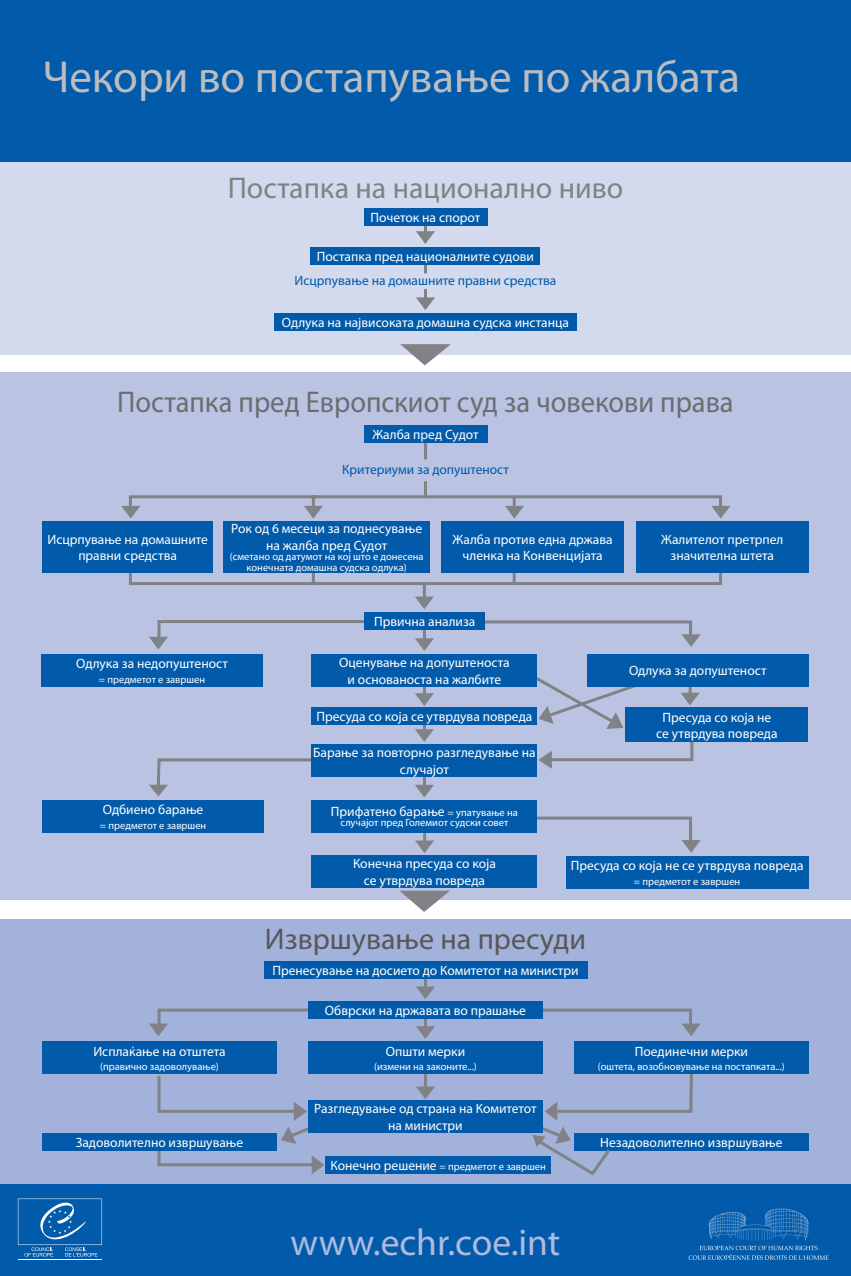
<style>
.page{position:relative;width:851px;height:1276px;background:#fff}
.page>*{position:absolute;margin:0;border:0;box-sizing:border-box;transform-origin:0 0}
.Titre{font:45px "Myriad Pro";color:#bcbdc0}
.t1{font:37.5px "Myriad Pro";color:#aebade}
.Sous_titre_2{font:30px "Myriad Pro";color:#6c6d70;scale:.95 1}
.Sous_titre_1{font:30px "Myriad Pro";color:#808285}
.Sous_titre_3{font:30px "Myriad Pro";color:#57585a}
.Etapes{font:13.5px/16.5px "Myriad Pro";color:#fff;text-align:center}
.Etapes-2{font:13.5px "Myriad Pro";color:#015aaa}
.Précisions{font:10.5px "Myriad Pro";color:#fff}
.Etapes-3{font:10.5px/10.5px "Myriad Pro";color:#fff;text-align:center}
.s1{font-size:10.5px}
.s2{font-size:13.5px}
</style>
<div class="page">
<div style="left:0;top:162px;width:850px;height:193px;background:#d4daed"></div>
<div style="left:0;top:0;width:850px;height:162px;background:#015aaa"></div>
<div style="left:0;top:372px;width:850px;height:527px;background:#bac4e2"></div>
<div style="left:0;top:919px;width:850px;height:265px;background:#a3b2da"></div>
<div style="left:0;top:1184px;width:850px;height:92px;background:#015aaa"></div>
<svg style="left:416px;top:1086px;width:19px;height:13px"></svg>
<hr style="left:424px;top:1064px;width:3px;height:24px;background:#808285">
<svg style="left:416px;top:1026px;width:19px;height:13px"></svg>
<hr style="left:424px;top:1004px;width:3px;height:24px;background:#808285">
<svg style="left:156px;top:1072px;width:191px;height:102px"></svg>
<svg style="left:149px;top:1008px;width:168px;height:28px"></svg>
<svg style="left:532px;top:1007px;width:168px;height:29px"></svg>
<div style="left:308px;top:1041px;width:234px;height:33px;background:#015aaa"></div>
<div style="left:308px;top:1100px;width:234px;height:33px;background:#015aaa"></div>
<div style="left:325px;top:1156px;width:226px;height:17px;background:#015aaa"></div>
<div style="left:43px;top:1041px;width:233px;height:33px;background:#015aaa"></div>
<div style="left:43px;top:1133px;width:233px;height:17px;background:#015aaa"></div>
<div style="left:574px;top:1041px;width:234px;height:33px;background:#015aaa"></div>
<div style="left:574px;top:1133px;width:234px;height:17px;background:#015aaa"></div>
<div style="left:308px;top:1001px;width:234px;height:17px;background:#015aaa"></div>
<div style="left:41px;top:654px;width:222px;height:33px;background:#015aaa"></div>
<div style="left:311px;top:855px;width:226px;height:33px;background:#015aaa"></div>
<div style="left:566px;top:856px;width:242px;height:33px;background:#015aaa"></div>
<svg style="left:415px;top:840px;width:19px;height:13px"></svg>
<hr style="left:423px;top:819px;width:3px;height:23px;background:#808285">
<svg style="left:415px;top:785px;width:19px;height:12px"></svg>
<hr style="left:423px;top:763px;width:3px;height:24px;background:#808285">
<svg style="left:415px;top:729px;width:19px;height:13px"></svg>
<hr style="left:423px;top:707px;width:3px;height:24px;background:#808285">
<svg style="left:415px;top:638px;width:19px;height:13px"></svg>
<hr style="left:423px;top:616px;width:3px;height:24px;background:#808285">
<svg style="left:415px;top:693px;width:19px;height:13px"></svg>
<hr style="left:423px;top:659px;width:3px;height:36px;background:#808285">
<svg style="left:415px;top:596px;width:19px;height:13px"></svg>
<svg style="left:422px;top:586px;width:4px;height:12px"></svg>
<hr style="left:424px;top:481px;width:3px;height:17px;background:#808285">
<hr style="left:424px;top:442px;width:3px;height:17px;background:#808285">
<svg style="left:149px;top:758px;width:162px;height:38px"></svg>
<svg style="left:149px;top:620px;width:230px;height:29px"></svg>
<svg style="left:532px;top:816px;width:168px;height:37px"></svg>
<svg style="left:475px;top:620px;width:225px;height:27px"></svg>
<svg style="left:514px;top:677px;width:185px;height:92px"></svg>
<svg style="left:127px;top:572px;width:596px;height:14px"></svg>
<svg style="left:121px;top:495px;width:609px;height:23px"></svg>
<div style="left:311px;top:799px;width:226px;height:33px;background:#015aaa"></div>
<div style="left:43px;top:799px;width:221px;height:33px;background:#015aaa"></div>
<div style="left:311px;top:744px;width:226px;height:33px;background:#015aaa"></div>
<div style="left:311px;top:708px;width:226px;height:17px;background:#015aaa"></div>
<div style="left:625px;top:708px;width:183px;height:34px;background:#015aaa"></div>
<div style="left:311px;top:654px;width:226px;height:33px;background:#015aaa"></div>
<div style="left:364px;top:612px;width:121px;height:17px;background:#015aaa"></div>
<div style="left:43px;top:521px;width:170px;height:51px;background:#015aaa"></div>
<div style="left:441px;top:521px;width:183px;height:51px;background:#015aaa"></div>
<div style="left:636px;top:521px;width:172px;height:51px;background:#015aaa"></div>
<div style="left:223px;top:521px;width:207px;height:51px;background:#015aaa"></div>
<div style="left:587px;top:654px;width:221px;height:33px;background:#015aaa"></div>
<div style="left:364px;top:425px;width:123px;height:17px;background:#015aaa"></div>
<div style="left:274px;top:313px;width:302px;height:17px;background:#015aaa"></div>
<svg style="left:416px;top:231px;width:19px;height:13px"></svg>
<hr style="left:424px;top:209px;width:3px;height:24px;background:#808285">
<hr style="left:424px;top:256px;width:3px;height:17px;background:#808285">
<svg style="left:416px;top:289px;width:19px;height:21px"></svg>
<div style="left:364px;top:208px;width:123px;height:17px;background:#015aaa"></div>
<div style="left:310px;top:247px;width:230px;height:17px;background:#015aaa"></div>
<svg style="left:400px;top:344px;width:50px;height:21px"></svg>
<svg style="left:399px;top:890px;width:51px;height:22px"></svg>
<svg style="left:416px;top:986px;width:19px;height:13px"></svg>
<hr style="left:424px;top:964px;width:3px;height:24px;background:#808285">
<hr style="left:18px;top:1259px;width:83px;height:1px;background:#fff">
<svg style="left:18px;top:1198px;width:84px;height:58px"></svg>
<svg style="left:688px;top:1208px;width:140px;height:51px"></svg>
<div style="left:264px;top:961px;width:323px;height:17px;background:#015aaa"></div>
<svg style="left:504px;top:1065px;width:190px;height:111px"></svg>
<p class="Titre" style="left:43px;top:49px;width:699px">Чекори во постапување по жалбата</p>
<p class="Sous_titre_1" style="left:228px;top:169px;width:397px">Постапка на национално ниво</p>
<p class="Etapes" style="left:370px;top:209px;width:111px">Почеток на спорот</p>
<p class="Etapes" style="left:317px;top:248px;width:219px">Постапка пред националните судови</p>
<p class="Etapes-2" style="left:294px;top:272px;width:263px">Исцрпување на домашните правни средства</p>
<p class="Etapes" style="left:282px;top:314px;width:288px">Одлука на највисоката домашна судска инстанца</p>
<p class="Sous_titre_2" style="left:117px;top:384px;width:650px">Постапка пред Европскиот суд за човекови права</p>
<p class="Etapes" style="left:372px;top:426px;width:108px">Жалба пред Судот</p>
<p class="Etapes-2" style="left:342px;top:461px;width:168px">Критериуми за допуштеност</p>
<p class="Etapes" style="left:231px;top:520px;width:192px">Рок од 6 месеци за поднесување на жалба пред Судот</p>
<p class="Etapes-3" style="left:230px;top:551px;width:195px">(сметано од датумот на кој што е донесена конечната домашна судска одлука)</p>
<p class="Etapes" style="left:47px;top:531px;width:162px">Исцрпување на домашните правни средства</p>
<p class="Etapes" style="left:452px;top:531px;width:162px">Жалба против една држава членка на Конвенцијата</p>
<p class="Etapes" style="left:661px;top:531px;width:124px">Жалителот претрпел значителна штета</p>
<p class="Etapes" style="left:374px;top:613px;width:103px">Првична анализа</p>
<p class="Etapes" style="left:76px;top:655px;width:153px">Одлука за недопуштеност</p>
<p class="Précisions" style="left:99px;top:673px;width:108px">= предметот е завршен</p>
<p class="Etapes" style="left:339px;top:654px;width:172px">Оценување на допуштеноста и основаноста на жалбите</p>
<p class="Etapes" style="left:629px;top:662px;width:139px">Одлука за допуштеност</p>
<p class="Etapes" style="left:316px;top:708px;width:217px">Пресуда со која се утврдува повреда</p>
<p class="Etapes" style="left:656px;top:708px;width:123px">Пресуда со која не се утврдува повреда</p>
<p class="Etapes" style="left:313px;top:744px;width:224px">Барање за повторно разгледување на случајот</p>
<p class="Etapes" style="left:103px;top:801px;width:102px">Одбиено барање</p>
<p class="Précisions" style="left:100px;top:818px;width:108px">= предметот е завршен</p>
<p class="Etapes" style="left:331px;top:803px;width:188px">Прифатено барање <span class="s1">= упатување на</span></p>
<p class="Etapes-3" style="left:340px;top:817px;width:169px">случајот пред Големиот судски совет</p>
<p class="Etapes" style="left:353px;top:855px;width:144px">Конечна пресуда со која се утврдува повреда</p>
<p class="Etapes" style="left:570px;top:857px;width:234px">Пресуда со која не се утврдува повреда</p>
<p class="Précisions" style="left:634px;top:875px;width:108px">= предметот е завршен</p>
<p class="Sous_titre_3" style="left:265px;top:921px;width:322px">Извршување на пресуди</p>
<p class="Etapes" style="left:272px;top:961px;width:307px">Пренесување на досието до Комитетот на министри</p>
<p class="Etapes" style="left:325px;top:1002px;width:203px">Обврски на државата во прашање</p>
<p class="Etapes" style="left:93px;top:1042px;width:134px">Исплаќање на отштета</p>
<p class="Précisions" style="left:100px;top:1060px;width:120px">(правично задоволување)</p>
<p class="Etapes" style="left:76px;top:1133px;width:169px">Задоволително извршување</p>
<p class="Etapes" style="left:386px;top:1042px;width:81px">Општи мерки</p>
<p class="Précisions" style="left:374px;top:1060px;width:104px">(измени на законите...)</p>
<p class="Etapes" style="left:314px;top:1100px;width:224px">Разгледување од страна на Комитетот на министри</p>
<p class="Etapes-3" style="left:330px;top:1161px;width:217px"><span class="s2">Конечно решение</span> = предметот е завршен</p>
<p class="Etapes" style="left:634px;top:1042px;width:115px">Поединечни мерки</p>
<p class="Précisions" style="left:597px;top:1060px;width:188px">(оштета, возобновување на постапката...)</p>
<p class="Etapes" style="left:600px;top:1133px;width:184px">Незадоволително извршување</p>
<p class="t1" style="left:290px;top:1219px;width:271px">www.echr.coe.int</p>
</div>
